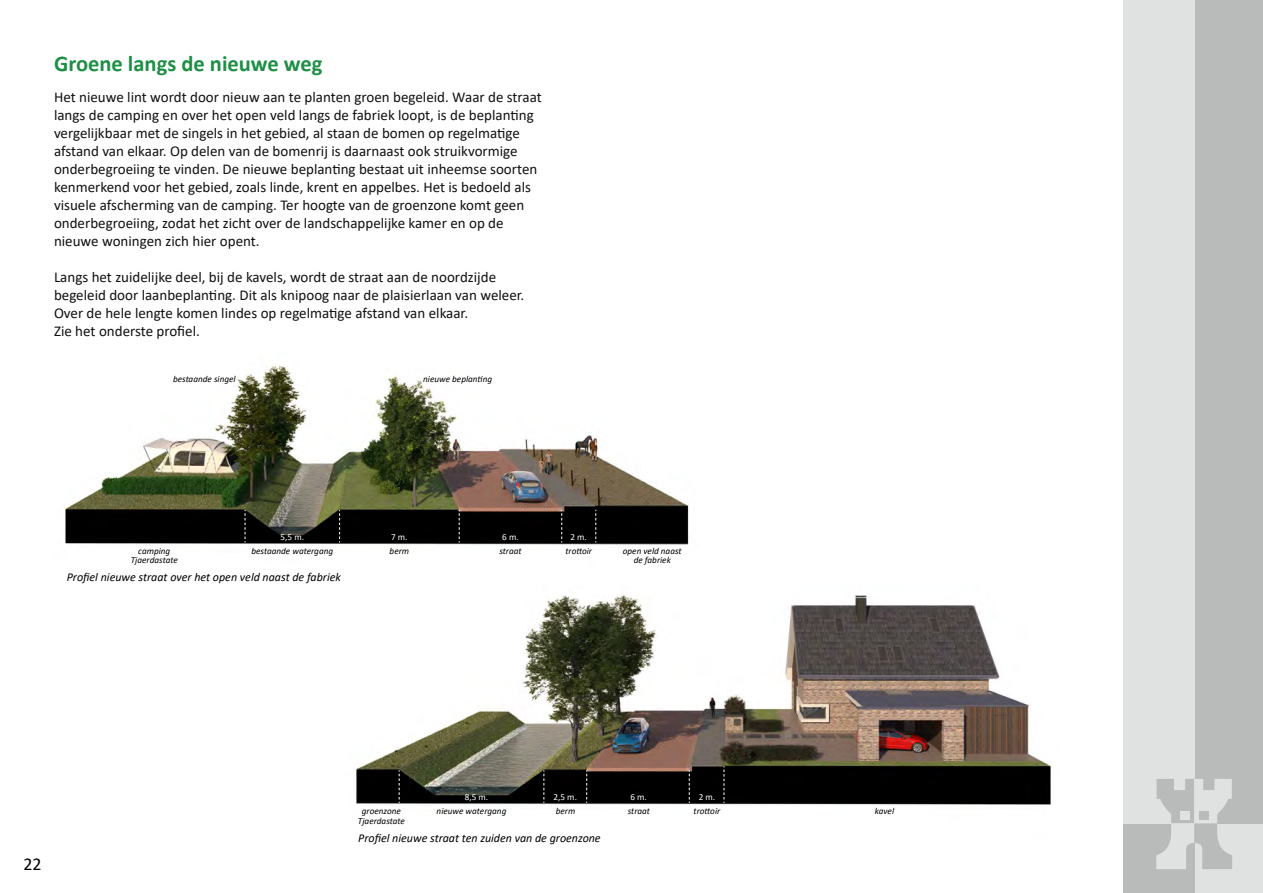
<style>
.page{position:relative;width:1263px;height:893px;background:#fff}
.page>*{position:absolute;margin:0;border:0;box-sizing:border-box;transform-origin:0 0}
.t1{font:700 22.5px "Calibri";color:#1d8f45}
.t2{font:18px "Calibri";color:#000}
.t3{font:15px/18px "Calibri";color:#111}
.t4{font:italic 12px "Calibri";color:#000101}
.t5{font:italic 9.15px/9.1px "Calibri";color:#000;text-align:center}
.t6{font:9.15px "Calibri";color:#fff}
</style>
<div class="page">
<div style="left:1194px;top:823px;width:69px;height:70px;background:#e0e2e2"></div>
<div style="left:1194px;top:0;width:69px;height:823px;background:#b9bbbb"></div>
<div style="left:1123px;top:823px;width:71px;height:70px;background:#b9bbbb"></div>
<div style="left:1123px;top:0;width:71px;height:823px;background:#e0e2e2"></div>
<svg style="left:1156px;top:779px;width:76px;height:90px"></svg>
<div style="left:1199px;top:812px;width:9px;height:8px;background:#b9bbbb"></div>
<img style="left:63px;top:365px;width:626px;height:180px">
<svg style="left:245px;top:510px;width:1px;height:32px"></svg>
<svg style="left:339px;top:510px;width:1px;height:32px"></svg>
<svg style="left:459px;top:510px;width:1px;height:32px"></svg>
<svg style="left:561px;top:510px;width:1px;height:32px"></svg>
<svg style="left:595px;top:510px;width:1px;height:32px"></svg>
<img style="left:355px;top:595px;width:696px;height:210px">
<svg style="left:399px;top:770px;width:1px;height:33px"></svg>
<svg style="left:544px;top:770px;width:1px;height:33px"></svg>
<svg style="left:586px;top:770px;width:1px;height:33px"></svg>
<svg style="left:689px;top:770px;width:1px;height:33px"></svg>
<svg style="left:724px;top:766px;width:1px;height:37px"></svg>
<h1 class="t1" style="left:54px;top:47px;width:270px">Groene langs de nieuwe weg</h1>
<p class="t3" style="left:54px;top:87px;width:489px">Het nieuwe lint wordt door nieuw aan te planten groen begeleid. Waar de straat langs de camping en over het open veld langs de fabriek loopt is, de beplanting vergelijkbaar met de singels in het gebied, al staan de bomen op regelmatige afstand van elkaar. Op delen van de bomenrij is daarnaast ook struikvormige onderbegroeiing te vinden. De nieuwe beplanting bestaat uit inheemse soorten kenmerkend voor het gebied, zoals linde, krent en appelbes. Het is bedoeld als visuele afscherming van de camping. Ter hoogte van de groenzone komt geen onderbegroeiing, zodat het zicht over de landschappelijke kamer en op de nieuwe woningen zich hier opent.</p>
<p class="t3" style="left:54px;top:267px;width:472px">Langs het zuidelijke deel, bij de kavels, wordt de straat aan de noordzijde begeleid door laanbeplanting. Dit als knipoog naar de plaisierlaan van weleer.<br>Over de hele lengte komen lindes op regelmatige afstand van elkaar.<br>Zie het onderste profiel.</p>
<p class="t5" style="left:173px;top:374px;width:64px">bestaande singel</p>
<p class="t6" style="left:281px;top:530px;width:25px">5,5 m.</p>
<p class="t5" style="left:423px;top:374px;width:70px">nieuwe beplanting</p>
<p class="t6" style="left:391px;top:530px;width:18px">m7 .</p>
<p class="t6" style="left:502px;top:530px;width:18px">m6 .</p>
<p class="t6" style="left:571px;top:530px;width:18px">m2 .</p>
<p class="t5" style="left:251px;top:546px;width:83px">bestaande watergang</p>
<p class="t5" style="left:138px;top:546px;width:34px">camping</p>
<p class="t5" style="left:623px;top:546px;width:60px">open veld naast de fabriek</p>
<p class="t5" style="left:390px;top:546px;width:21px">berm</p>
<p class="t5" style="left:565px;top:546px;width:28px">trottoir</p>
<p class="t5" style="left:499px;top:546px;width:24px">straat</p>
<p class="t5" style="left:131px;top:555px;width:48px">Tjaerdastate</p>
<p class="t4" style="left:67px;top:569px;width:276px">Profiel nieuwe straat over het open veld naast de fabriek</p>
<p class="t2" style="left:23px;top:852px;width:20px">22</p>
<p class="t6" style="left:465px;top:791px;width:25px">8,5 m.</p>
<p class="t6" style="left:554px;top:791px;width:25px">2,5 m.</p>
<p class="t6" style="left:630px;top:791px;width:18px">m6 .</p>
<p class="t6" style="left:699px;top:791px;width:18px">m2 .</p>
<p class="t5" style="left:556px;top:806px;width:21px">berm</p>
<p class="t5" style="left:437px;top:806px;width:71px">nieuwe watergang</p>
<p class="t5" style="left:362px;top:806px;width:41px">groenzone</p>
<p class="t4" style="left:358px;top:829px;width:244px">Profiel nieuwe straat ten zuiden van de groenzone</p>
<p class="t5" style="left:358px;top:816px;width:48px">Tjaerdastate</p>
<p class="t5" style="left:628px;top:806px;width:24px">straat</p>
<p class="t5" style="left:694px;top:806px;width:28px">trottoir</p>
<p class="t5" style="left:875px;top:806px;width:21px">kavel</p>
</div>
